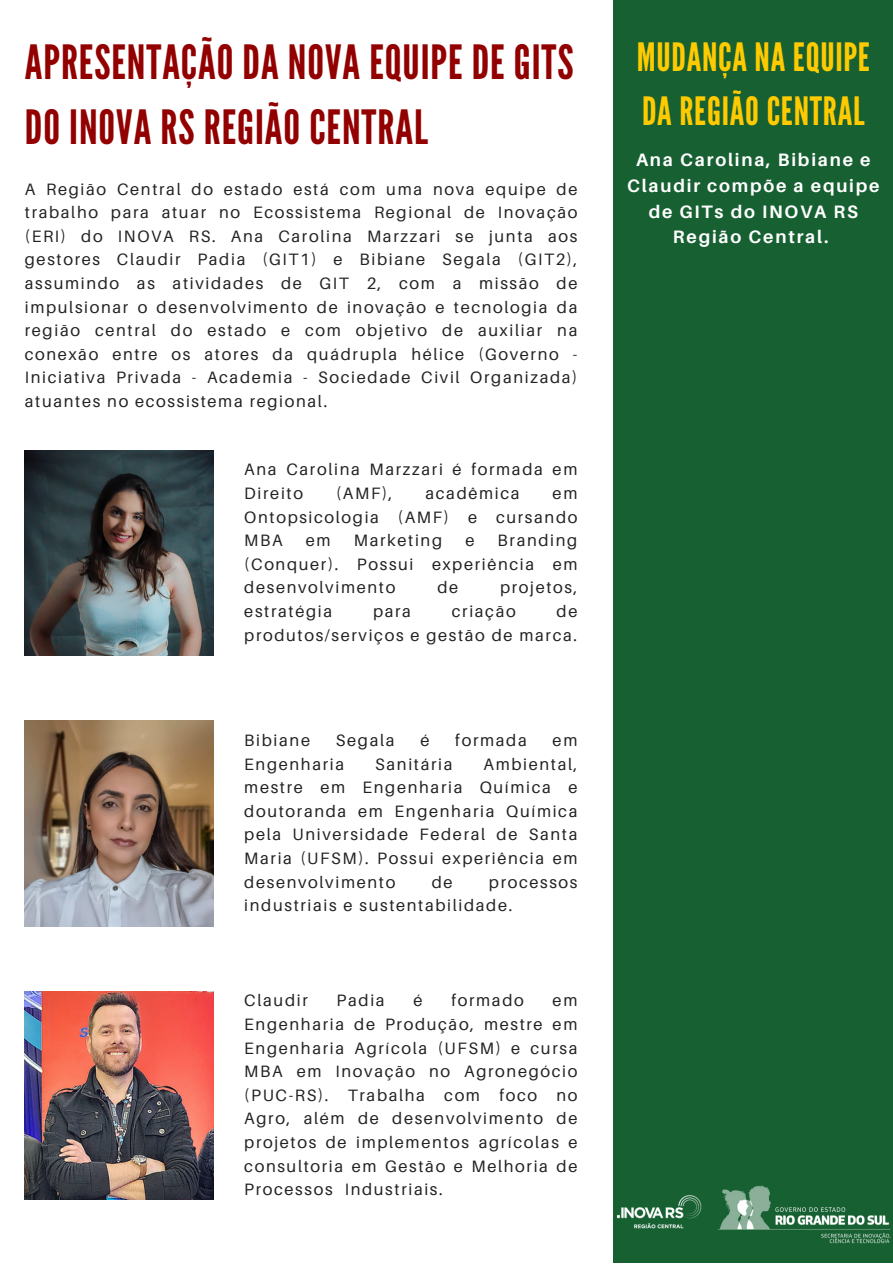
<style>
.page{position:relative;width:893px;height:1264px;background:#fff}
.page>*{position:absolute;margin:0;border:0;box-sizing:border-box;transform-origin:0 0}
.t1{font:47.1px/65.2px "League Gothic";letter-spacing:.02em;color:#920000}
.t2{font:39px/54px "League Gothic";letter-spacing:.02em;color:#ffcb00}
.t3{font:700 18px/25.8px "Aileron";letter-spacing:.1em;color:#fff;text-align:center}
.t4{font:16.5px/23.5px "Aileron";letter-spacing:.1em;color:#222;text-align:justify}
</style>
<div class="page">
<div style="left:613px;top:0;width:279px;height:1262px;background:#176032"></div>
<img style="left:25px;top:991px;width:189px;height:208px">
<img style="left:25px;top:720px;width:189px;height:206px">
<img style="left:25px;top:450px;width:189px;height:205px">
<img style="left:617px;top:1185px;width:274px;height:59px">
<p class="t1" style="left:25px;top:31px;width:550px">APRESENTAÇÃO DA NOVA EQUIPE DE GITS<br>DO INOVA RS REGIÃO CENTRAL</p>
<p class="t4" style="left:25px;top:177px;width:554px">A Região Central do estado está com uma nova equipe de trabalho para atuar no Ecossistema Regional de Inovação (ERI) do INOVA RS. Ana Carolina Marzzari se junta aos gestores Claudir Padia (GIT1) e Bibiane Segala (GIT2), assumindo as atividades de GIT 2, com a missão de impulsionar o desenvolvimento de inovação e tecnologia da região central do estado e com objetivo de auxiliar na conexão entre os atores da quádrupla hélice (Governo - Iniciativa Privada - Academia - Sociedade Civil Organizada) atuantes no ecossistema regional.</p>
<p class="t4" style="left:244px;top:457px;width:334px">Ana Carolina Marzzari é formada em<br>Direito</p>
<p class="t4" style="left:336px;top:481px;width:58px">(AMF),</p>
<p class="t4" style="left:425px;top:481px;width:96px">acadêmica</p>
<p class="t4" style="left:244px;top:481px;width:334px;text-indent:308px">em Ontopsicologia (AMF) e cursando MBA</p>
<p class="t4" style="left:244px;top:528px;width:334px;text-indent:253px">Branding (Conquer). Possui experiência em desenvolvimento</p>
<p class="t4" style="left:306px;top:528px;width:26px">em</p>
<p class="t4" style="left:354px;top:528px;width:90px">Marketing</p>
<p class="t4" style="left:465px;top:528px;width:11px">e</p>
<p class="t4" style="left:437px;top:575px;width:22px">de</p>
<p class="t4" style="left:500px;top:575px;width:79px">projetos,</p>
<p class="t4" style="left:244px;top:599px;width:334px;text-align:right">de<br>produtos/serviços e gestão de marca.</p>
<p class="t4" style="left:244px;top:599px;width:89px">estratégia</p>
<p class="t4" style="left:373px;top:599px;width:39px">para</p>
<p class="t4" style="left:452px;top:599px;width:65px">criação</p>
<p class="t4" style="left:244px;top:728px;width:67px">Bibiane</p>
<p class="t4" style="left:336px;top:728px;width:60px">Segala</p>
<p class="t4" style="left:420px;top:728px;width:11px">é</p>
<p class="t4" style="left:455px;top:728px;width:73px">formada</p>
<p class="t4" style="left:552px;top:728px;width:26px">em</p>
<p class="t4" style="left:244px;top:751px;width:101px">Engenharia</p>
<p class="t4" style="left:375px;top:751px;width:79px">Sanitária</p>
<p class="t4" style="left:244px;top:751px;width:334px;text-indent:239px">Ambiental, mestre em Engenharia Química e doutoranda em Engenharia Química pela Universidade Federal de Santa Maria (UFSM). Possui experiência em desenvolvimento</p>
<p class="t4" style="left:431px;top:869px;width:22px">de</p>
<p class="t4" style="left:244px;top:869px;width:334px;text-indent:244px">processos industriais e sustentabilidade.</p>
<p class="t4" style="left:244px;top:988px;width:65px">Claudir</p>
<p class="t4" style="left:336px;top:988px;width:49px">Padia</p>
<p class="t4" style="left:413px;top:988px;width:11px">é</p>
<p class="t4" style="left:451px;top:988px;width:74px">formado</p>
<p class="t4" style="left:244px;top:988px;width:334px;text-indent:308px">em Engenharia de Produção, mestre em Engenharia Agrícola (UFSM) e cursa MBA em Inovação no Agronegócio (PUC-RS). Trabalha com foco no Agro, além de desenvolvimento de projetos de implementos agrícolas e consultoria em Gestão e Melhoria de Processos Industriais.</p>
<p class="t2" style="left:636px;top:31px;width:235px">MUDANÇA NA EQUIPE<br>DA REGIÃO CENTRAL</p>
<p class="t3" style="left:627px;top:146px;width:254px">Ana Carolina, Bibiane e<br>Claudir compõe a equipe de GITs do INOVA RS<br>Região Central.</p>
</div>
